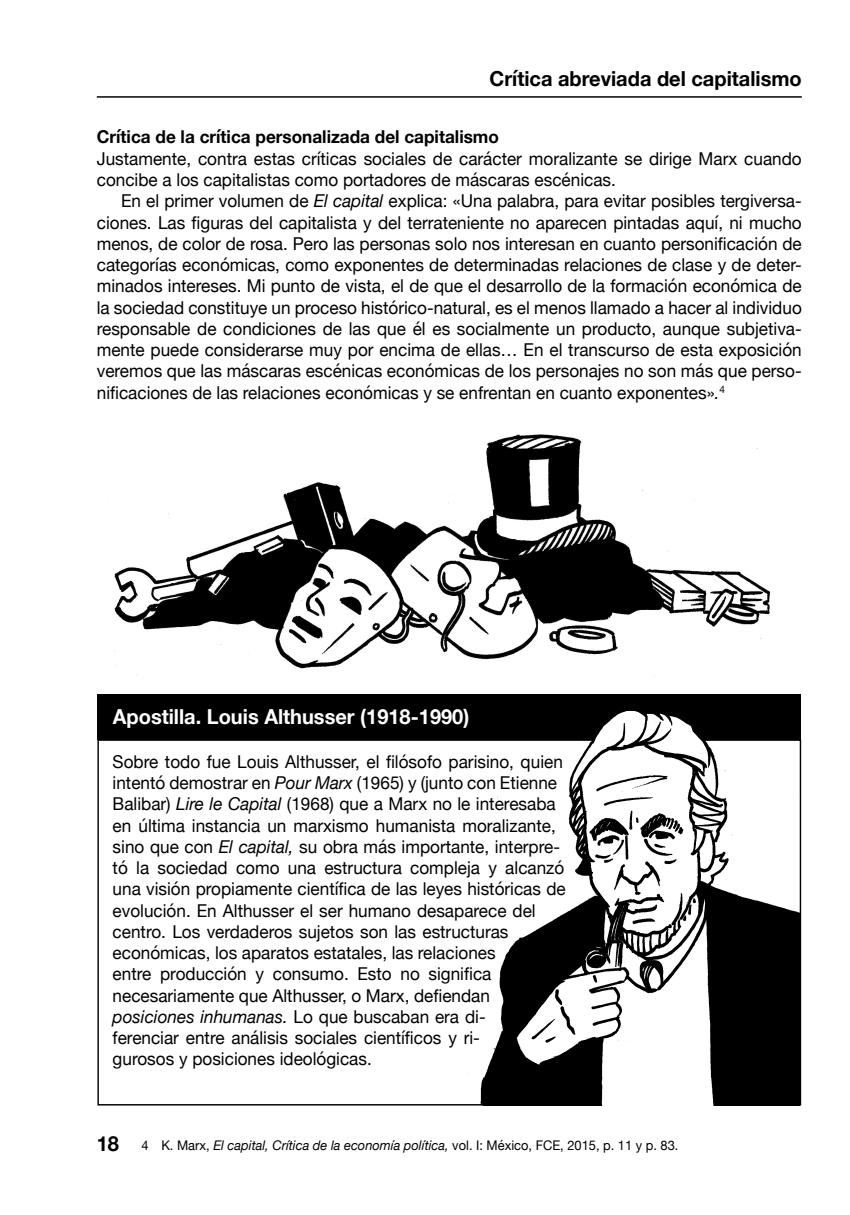
<style>
.page{position:relative;width:850px;height:1215px;background:#fff}
.page>*{position:absolute;margin:0;border:0;box-sizing:border-box;transform-origin:0 0}
.t1{font:700 20.6px "Helvetica Neue";color:#fff}
.t2{font:700 20.6px "Helvetica Neue";color:#000}
.t3{font:17.8px/21.2px "Helvetica Neue";color:#000}
.t4{font:700 17.8px "Helvetica Neue";color:#000}
.nota{font:13.2px "Helvetica Neue";color:#000}
.s1{font-style:italic}
</style>
<div class="page">
<hr style="left:97px;top:96px;width:704px;height:2px;background:#000">
<div style="left:97px;top:694px;width:704px;height:45px;background:#000"></div>
<img style="left:114px;top:434px;width:656px;height:242px">
<img style="left:456px;top:709px;width:343px;height:396px">
<p class="t2" style="left:489px;top:62px;width:314px">Crítica abreviada del capitalismo</p>
<p class="t4" style="left:97px;top:123px;width:403px">Crítica de la crítica personalizada del capitalismo</p>
<p class="t3" style="left:97px;top:149px;width:706px">Justamente, contra estas críticas sociales de carácter moralizante se dirige Marx cuando concibe a los capitalistas como portadores de máscaras escénicas.</p>
<p class="t3" style="left:97px;top:191px;width:706px;text-align:justify;text-indent:24px">En el primer volumen de <span class="s1">El capital</span> explica: «Una palabra, para evitar posibles tergiversa&shy;ciones. Las figuras del capitalista y del terrateniente no aparecen pintadas aquí, ni mucho menos, de color de rosa. Pero las personas solo nos interesan en cuanto personificación de categorías económicas, como exponentes de determinadas relaciones de clase y de deter&shy;minados intereses. Mi punto de vista, el de que el desarrollo de la formación económica de la sociedad constituye un proceso histórico-natural, es el menos llamado a hacer al individuo responsable de condiciones de las que él es socialmente un producto, aunque subjetiva&shy;mente puede considerarse muy por encima de ellas… En el transcurso de esta exposición veremos que las máscaras escénicas económicas de los personajes no son más que perso&shy;nificaciones de las relaciones económicas y se enfrentan en cuanto exponentes»<span class="s1">.</span><sup>4</sup><sup>1</sup></p>
<p class="t1" style="left:113px;top:700px;width:358px">Apostilla. Louis Althusser (1918-1990)</p>
<p class="t3" style="left:113px;top:752px;width:454px">Sobre todo fue Louis Althusser, el filósofo parisino, quien intentó demostrar en <span class="s1">Pour Marx</span> (1965) y (junto con Etienne Balibar) <span class="s1">Lire le Capital</span> (1968) que a Marx no le interesaba en última instancia un marxismo humanista moralizante, sino que con <span class="s1">El capital,</span> su obra más importante, interpre&shy;tó la sociedad como una estructura compleja y alcanzó una visión propiamente científica de las leyes históricas de evolución. En Althusser el ser humano desaparece del centro. Los verdaderos sujetos son las estructuras económicas, los aparatos estatales, las relaciones<br>entre producción y consumo. Esto no significa necesariamente que Althusser, o Marx, defiendan <span class="s1">posiciones inhumanas.</span> Lo que buscaban era di-<br>ferenciar entre análisis sociales científicos y ri-<br>gurosos y posiciones ideológicas.</p>
<p class="t2" style="left:97px;top:1127px;width:24px">18</p>
<p class="nota" style="left:141px;top:1136px;width:538px">4 K. Marx, <span class="s1">El capital, Crítica de la economía política,</span> vol. I: México, FCE, 2015, p. 11 y p. 83.</p>
</div>
